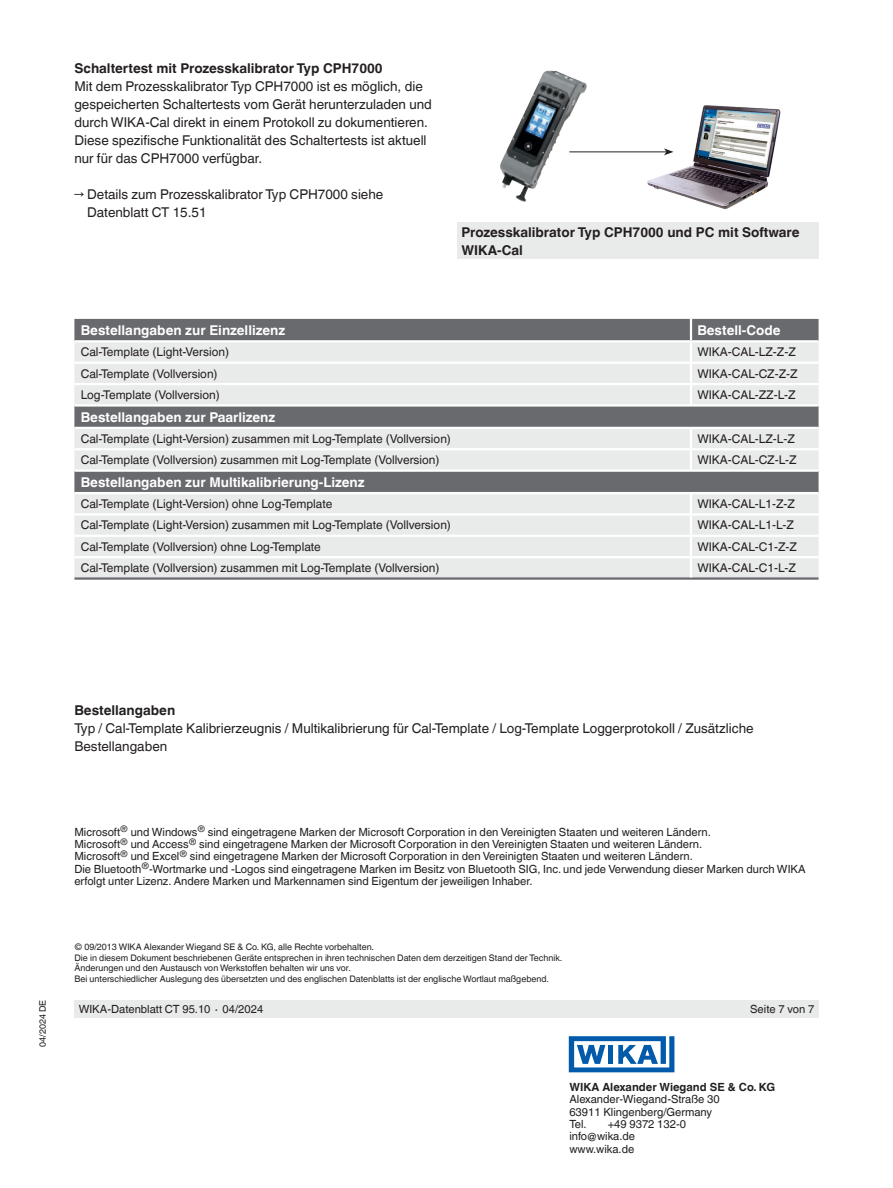
<style>
.page{position:relative;width:893px;height:1188px;background:#fff}
.page>*{position:absolute;margin:0;border:0;box-sizing:border-box;transform-origin:0 0}
.t1{font:13.5px/18px "Helvetica World";color:#231f20}
.t2{font:700 13.5px "Helvetica World";color:#fff}
.t3{font:700 13.5px/18px "Helvetica World";color:#231f20}
.t4{font:12px "Helvetica World";color:#231f20}
.t5{font:11.25px/12.3px "Helvetica World";color:#231f20}
.t6{font:700 11.25px "Helvetica World";color:#231f20}
.t7{font:9px/10.5px "Helvetica World";color:#231f20}
</style>
<div class="page">
<div style="left:74px;top:1000px;width:745px;height:18px;background:#e9eaea"></div>
<svg style="left:569px;top:1036px;width:105px;height:36px"></svg>
<div style="left:457px;top:223px;width:362px;height:36px;background:#e9eaea"></div>
<img style="left:500px;top:71px;width:87px;height:131px">
<img style="left:643px;top:105px;width:138px;height:105px">
<hr style="left:570px;top:152px;width:96px;height:1px;background:#231f20">
<svg style="left:664px;top:148px;width:9px;height:7px"></svg>
<div style="left:74px;top:319px;width:745px;height:21px;background:#696a6e"></div>
<svg style="left:74px;top:342px;width:745px;height:235px;background:#d1d2d3"></svg>
<hr style="left:74px;top:577px;width:617px;height:3px;background:#696a6e">
<hr style="left:691px;top:577px;width:128px;height:3px;background:#696a6e">
<hr style="left:690px;top:319px;width:2px;height:21px;background:#fff">
<hr style="left:74px;top:362px;width:617px;height:2px;background:#fff">
<hr style="left:691px;top:362px;width:128px;height:2px;background:#fff">
<hr style="left:74px;top:383px;width:617px;height:2px;background:#fff">
<hr style="left:691px;top:383px;width:128px;height:2px;background:#fff">
<hr style="left:74px;top:404px;width:617px;height:3px;background:#fff">
<hr style="left:691px;top:404px;width:128px;height:3px;background:#fff">
<hr style="left:74px;top:427px;width:617px;height:2px;background:#fff">
<hr style="left:691px;top:427px;width:128px;height:2px;background:#fff">
<hr style="left:74px;top:492px;width:617px;height:2px;background:#fff">
<hr style="left:691px;top:492px;width:128px;height:2px;background:#fff">
<hr style="left:691px;top:448px;width:128px;height:2px;background:#fff">
<hr style="left:691px;top:513px;width:128px;height:3px;background:#fff">
<hr style="left:691px;top:535px;width:128px;height:2px;background:#fff">
<hr style="left:691px;top:556px;width:128px;height:2px;background:#fff">
<hr style="left:74px;top:470px;width:617px;height:2px;background:#fff">
<hr style="left:691px;top:470px;width:128px;height:2px;background:#fff">
<hr style="left:690px;top:342px;width:2px;height:20px;background:#fff">
<svg style="left:690px;top:364px;width:2px;height:40px"></svg>
<svg style="left:690px;top:429px;width:2px;height:19px"></svg>
<hr style="left:74px;top:448px;width:617px;height:2px;background:#fff">
<hr style="left:690px;top:450px;width:2px;height:20px;background:#fff">
<hr style="left:74px;top:513px;width:617px;height:3px;background:#fff">
<hr style="left:74px;top:535px;width:617px;height:2px;background:#fff">
<hr style="left:74px;top:556px;width:617px;height:2px;background:#fff">
<svg style="left:690px;top:494px;width:2px;height:83px"></svg>
<p class="t3" style="left:74px;top:60px;width:310px">Schaltertest mit Prozesskalibrator Typ CPH7000</p>
<p class="t1" style="left:74px;top:78px;width:359px">Mit dem Prozesskalibrator Typ CPH7000 ist es möglich, die gespeicherten Schaltertests vom Gerät herunterzuladen und durch WIKA-Cal direkt in einem Protokoll zu dokumentieren.<br>Diese spezifische Funktionalität des Schaltertests ist aktuell nur für das CPH7000 verfügbar.</p>
<p class="t1" style="left:87px;top:186px;width:298px;text-indent:-13px">→ Details zum Prozesskalibrator Typ CPH7000 siehe<br>Datenblatt CT 15.51</p>
<p class="t3" style="left:461px;top:223px;width:340px">Prozesskalibrator Typ CPH7000 und PC mit Software<br>WIKA-Cal</p>
<p class="t2" style="left:81px;top:322px;width:206px">Bestellangaben zur Einzellizenz</p>
<p class="t2" style="left:697px;top:322px;width:85px">Bestell-Code</p>
<p class="t4" style="left:81px;top:345px;width:150px">Cal-Template (Light-Version)</p>
<p class="t4" style="left:697px;top:345px;width:100px">WIKA-CAL-LZ-Z-Z</p>
<p class="t4" style="left:81px;top:367px;width:138px">Cal-Template (Vollversion)</p>
<p class="t4" style="left:697px;top:367px;width:102px">WIKA-CAL-CZ-Z-Z</p>
<p class="t4" style="left:81px;top:388px;width:140px">Log-Template (Vollversion)</p>
<p class="t4" style="left:697px;top:388px;width:100px">WIKA-CAL-ZZ-L-Z</p>
<p class="t2" style="left:81px;top:409px;width:196px">Bestellangaben zur Paarlizenz</p>
<p class="t4" style="left:81px;top:432px;width:372px">Cal-Template (Light-Version) zusammen mit Log-Template (Vollversion)</p>
<p class="t4" style="left:697px;top:432px;width:99px">WIKA-CAL-LZ-L-Z</p>
<p class="t4" style="left:81px;top:453px;width:360px">Cal-Template (Vollversion) zusammen mit Log-Template (Vollversion)</p>
<p class="t4" style="left:697px;top:453px;width:101px">WIKA-CAL-CZ-L-Z</p>
<p class="t2" style="left:81px;top:474px;width:285px">Bestellangaben zur Multikalibrierung-Lizenz</p>
<p class="t4" style="left:81px;top:497px;width:253px">Cal-Template (Light-Version) ohne Log-Template</p>
<p class="t4" style="left:697px;top:497px;width:99px">WIKA-CAL-L1-Z-Z</p>
<p class="t4" style="left:81px;top:518px;width:372px">Cal-Template (Light-Version) zusammen mit Log-Template (Vollversion)</p>
<p class="t4" style="left:697px;top:518px;width:98px">WIKA-CAL-L1-L-Z</p>
<p class="t4" style="left:81px;top:540px;width:242px">Cal-Template (Vollversion) ohne Log-Template</p>
<p class="t4" style="left:697px;top:540px;width:101px">WIKA-CAL-C1-Z-Z</p>
<p class="t4" style="left:81px;top:561px;width:360px">Cal-Template (Vollversion) zusammen mit Log-Template (Vollversion)</p>
<p class="t4" style="left:697px;top:561px;width:100px">WIKA-CAL-C1-L-Z</p>
<p class="t7" style="left:37px;top:1047px;width:49px;rotate:-90deg">04/2024 DE</p>
<p class="t3" style="left:74px;top:702px;width:102px">Bestellangaben</p>
<p class="t1" style="left:74px;top:720px;width:681px">Typ / Cal-Template Kalibrierzeugnis / Multikalibrierung für Cal-Template / Log-Template Loggerprotokoll / Zusätzliche<br>Bestellangaben</p>
<p class="t5" style="left:74px;top:826px;width:733px">Microsoft<sup>®</sup> und Windows<sup>®</sup> sind eingetragene Marken der Microsoft Corporation in den Vereinigten Staaten und weiteren Ländern.<br>Microsoft<sup>®</sup> und Access<sup>®</sup> sind eingetragene Marken der Microsoft Corporation in den Vereinigten Staaten und weiteren Ländern.<br>Microsoft<sup>®</sup> und Excel<sup>®</sup> sind eingetragene Marken der Microsoft Corporation in den Vereinigten Staaten und weiteren Ländern.<br>Die Bluetooth<sup>®</sup>-Wortmarke und -Logos sind eingetragene Marken im Besitz von Bluetooth SIG, Inc. und jede Verwendung dieser Marken durch WIKA erfolgt unter Lizenz. Andere Marken und Markennamen sind Eigentum der jeweiligen Inhaber.</p>
<p class="t7" style="left:74px;top:942px;width:489px">© 09/2013 WIKA Alexander Wiegand SE &amp; Co. KG, alle Rechte vorbehalten.<br>Die in diesem Dokument beschriebenen Geräte entsprechen in ihren technischen Daten dem derzeitigen Stand der Technik.<br>Änderungen und den Austausch von Werkstoffen behalten wir uns vor.<br>Bei unterschiedlicher Auslegung des übersetzten und des englischen Datenblatts ist der englische Wortlaut maßgebend.</p>
<p class="t5" style="left:79px;top:1003px;width:186px">WIKA-Datenblatt CT 95.10 ∙ 04/2024</p>
<p class="t5" style="left:750px;top:1003px;width:66px">Seite 7 von 7</p>
<p class="t6" style="left:569px;top:1081px;width:207px">WIKA Alexander Wiegand SE &amp; Co. KG</p>
<p class="t5" style="left:569px;top:1093px;width:152px">Alexander-Wiegand-Straße 30<br>63911 Klingenberg/Germany<br>Tel.</p>
<p class="t5" style="left:569px;top:1118px;width:118px;text-indent:38px">+49 9372 132-0 info@wika.de www.wika.de</p>
</div>
